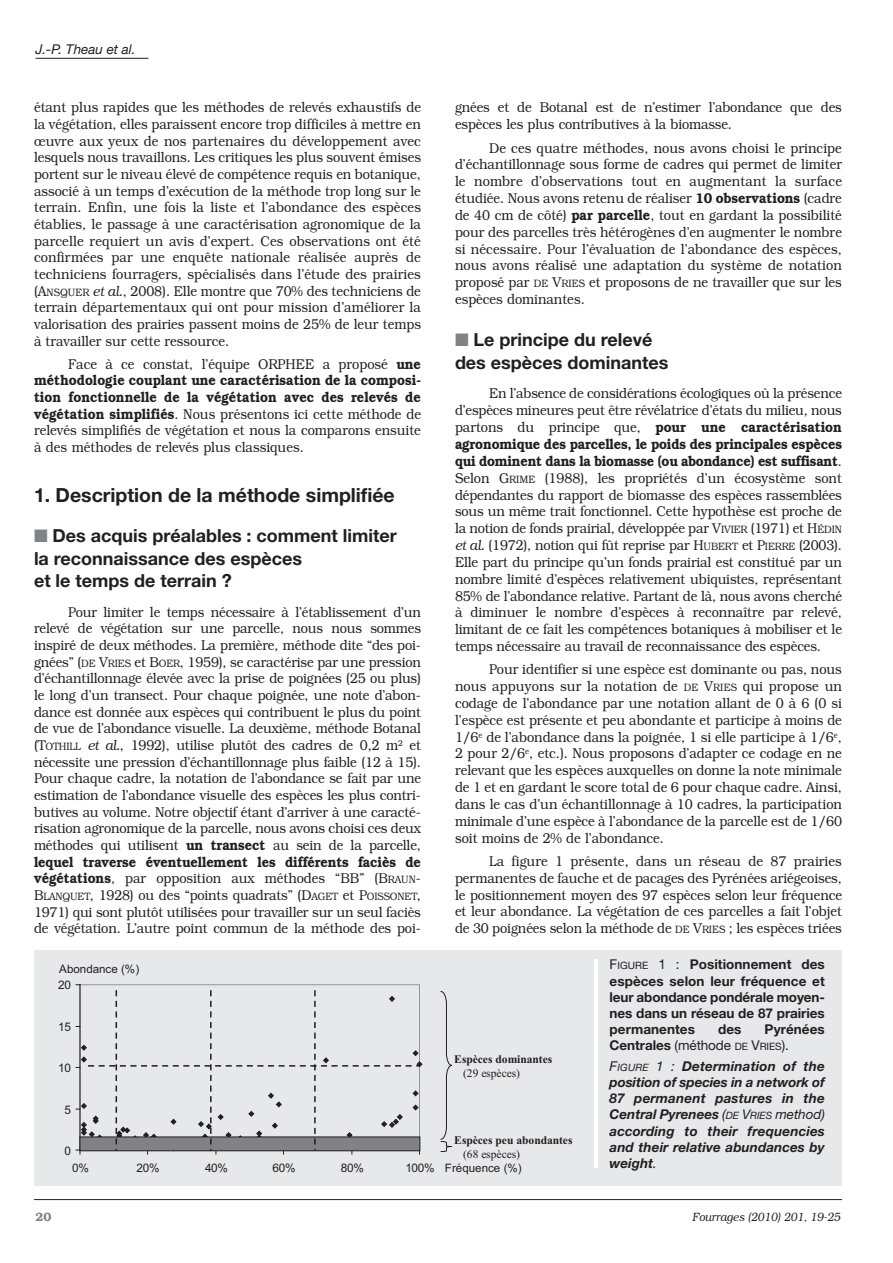
<style>
.page{position:relative;width:893px;height:1263px;background:#fff}
.page>*{position:absolute;margin:0;border:0;box-sizing:border-box;transform-origin:0 0}
.t1{font:700 19.5px "Helvetica Neue";color:#231f20}
.t2{font:700 18px/22.6px "Helvetica Neue";color:#231f20}
.t3{font:300 14.25px/16.8px "Bookman";letter-spacing:-.005em;color:#231f20;text-align:justify;scale:.9 1}
.t4{font:italic 700 13.5px/16.2px "Helvetica Neue";color:#231f20;text-align:justify}
.t5{font:700 13.5px/16.2px "Helvetica Neue";letter-spacing:-.005em;color:#231f20;text-align:justify}
.t6{font:italic 13.5px "Helvetica Neue";color:#231f20}
.t7{font:italic 300 12px "Bookman";color:#231f20;scale:.9 1}
.t8{font:600 12px "Bookman";color:#808285}
.t9{font:11.85px "Arial";letter-spacing:-.02em;color:#231f20}
.t10{font:700 11.55px "Times New Roman";letter-spacing:-.01em;color:#231f20}
.t11{font:11.55px "Arial";letter-spacing:.01em;color:#231f20}
.t12{font:11.55px "Times New Roman";color:#231f20}
.s1{font-size:10.65px}
.s2{font-style:italic}
.s3{font-weight:600}
.s4{color:#808285}
.s5{font-weight:400}
.s6{font-weight:400;font-size:10.2px}
</style>
<div class="page">
<hr style="left:36px;top:58px;width:112px;height:1px;background:#231f20">
<hr style="left:34px;top:1199px;width:808px;height:1px;background:#231f20">
<div style="left:34px;top:950px;width:808px;height:236px;background:#e7e8e9"></div>
<hr style="left:594px;top:959px;width:3px;height:209px;background:#fff">
<svg style="left:76px;top:984px;width:347px;height:170px"></svg>
<svg style="left:440px;top:991px;width:12px;height:161px"></svg>
<p class="t6" style="left:36px;top:44px;width:102px">J.-P. Theau et al.</p>
<p class="t3" style="left:34px;top:101px;width:431px">étant plus rapides que les méthodes de relevés exhaustifs de la végétation, elles paraissent encore trop difficiles à mettre en œuvre aux yeux de nos partenaires du développement avec lesquels nous travaillons. Les critiques les plus souvent émises portent sur le niveau élevé de compétence requis en botanique, associé à un temps d’exécution de la méthode trop long sur le terrain. Enfin, une fois la liste et l’abondance des espèces établies, le passage à une caractérisation agronomique de la parcelle requiert un avis d’expert. Ces observations ont été confirmées par une enquête nationale réalisée auprès de techniciens fourragers, spécialisés dans l’étude des prairies (A<span class="s1">NSQUER</span> <span class="s2">et al.</span>, 2008). Elle montre que 70% des techniciens de terrain départementaux qui ont pour mission d’améliorer la valorisation des prairies passent moins de 25% de leur temps à travailler sur cette ressource.</p>
<p class="t3" style="left:34px;top:357px;width:431px;text-indent:34px">Face à ce constat, l’équipe ORPHEE a proposé <span class="s3">une méthodologie couplant une caractérisation de la composi&shy;tion fonctionnelle de la végétation avec des relevés de végétation simplifiés</span>. Nous présentons ici cette méthode de relevés simplifiés de végétation et nous la comparons ensuite à des méthodes de relevés plus classiques.</p>
<h1 class="t1" style="left:34px;top:488px;width:362px">1. Description de la méthode simplifiée</h1>
<p class="t2" style="left:34px;top:526px;width:364px"><span class="s4">■</span> Des acquis préalables : comment limiter la reconnaissance des espèces<br>et le temps de terrain ?</p>
<p class="t3" style="left:34px;top:605px;width:432px;text-indent:34px">Pour limiter le temps nécessaire à l’établissement d’un relevé de végétation sur une parcelle, nous nous sommes inspiré de deux méthodes. La première, méthode dite “des poi&shy;gnées” (<span class="s1">DE</span> V<span class="s1">RIES</span> et B<span class="s1">OER</span>, 1959), se caractérise par une pression d’échantillonnage élevée avec la prise de poignées (25 ou plus) le long d’un transect. Pour chaque poignée, une note d’abon&shy;dance est donnée aux espèces qui contribuent le plus du point de vue de l’abondance visuelle. La deuxième, méthode Botanal (T<span class="s1">OTHILL</span> <span class="s2">et al.</span>, 1992), utilise plutôt des cadres de 0,2 m<sup>2</sup> et nécessite une pression d’échantillonnage plus faible (12 à 15).<br>Pour chaque cadre, la notation de l’abondance se fait par une estimation de l’abondance visuelle des espèces les plus contri&shy;butives au volume. Notre objectif étant d’arriver à une caracté&shy;risation agronomique de la parcelle, nous avons choisi ces deux méthodes qui utilisent <span class="s3">un transect</span> au sein de la parcelle, <span class="s3">lequel traverse éventuellement les différents faciès de végétations</span>, par opposition aux méthodes “BB” (B<span class="s1">RAUN</span>-B<span class="s1">LANQUET</span>, 1928) ou des “points quadrats” (D<span class="s1">AGET</span> et P<span class="s1">OISSONET</span>, 1971) qui sont plutôt utilisées pour travailler sur un seul faciès de végétation. L’autre point commun de la méthode des poi-</p>
<p class="t11" style="left:59px;top:965px;width:82px">Abondance (%)</p>
<p class="t9" style="left:58px;top:981px;width:14px">20</p>
<p class="t9" style="left:58px;top:1022px;width:14px">15</p>
<p class="t9" style="left:58px;top:1063px;width:14px">10</p>
<p class="t9" style="left:64px;top:1105px;width:8px">5</p>
<p class="t9" style="left:64px;top:1146px;width:8px">0</p>
<p class="t9" style="left:72px;top:1163px;width:18px">0%</p>
<p class="t9" style="left:136px;top:1163px;width:25px">20%</p>
<p class="t9" style="left:205px;top:1163px;width:25px">40%</p>
<p class="t9" style="left:273px;top:1163px;width:25px">60%</p>
<p class="t9" style="left:341px;top:1163px;width:25px">80%</p>
<p class="t9" style="left:405px;top:1163px;width:31px">100%</p>
<p class="t3" style="left:455px;top:100px;width:431px">gnées et de Botanal est de n’estimer l’abondance que des espèces les plus contributives à la biomasse.</p>
<p class="t3" style="left:455px;top:141px;width:431px;text-indent:34px">De ces quatre méthodes, nous avons choisi le principe d’échantillonnage sous forme de cadres qui permet de limiter le nombre d’observations tout en augmentant la surface étudiée. Nous avons retenu de réaliser <span class="s3">10 observations</span> (cadre de 40 cm de côté) <span class="s3">par parcelle</span>, tout en gardant la possibilité pour des parcelles très hétérogènes d’en augmenter le nombre si nécessaire. Pour l’évaluation de l’abondance des espèces, nous avons réalisé une adaptation du système de notation proposé par <span class="s1">DE</span> V<span class="s1">RIES</span> et proposons de ne travailler que sur les espèces dominantes.</p>
<p class="t2" style="left:455px;top:330px;width:215px"><span class="s4">■</span> Le principe du relevé des espèces dominantes</p>
<p class="t3" style="left:455px;top:386px;width:431px;text-indent:34px">En l’absence de considérations écologiques où la présence d’espèces mineures peut être révélatrice d’états du milieu, nous partons du principe que, <span class="s3">pour une caractérisation agronomique des parcelles, le poids des principales espèces qui dominent dans la biomasse (ou abondance) est suffisant</span>.<br>Selon G<span class="s1">RIME</span> (1988), les propriétés d’un écosystème sont dépendantes du rapport de biomasse des espèces rassemblées sous un même trait fonctionnel. Cette hypothèse est proche de la notion de fonds prairial, développée par V<span class="s1">IVIER</span> (1971) et H<span class="s1">ÉDIN </span><span class="s2">et al.</span> (1972), notion qui fût reprise par H<span class="s1">UBERT</span> et P<span class="s1">IERRE</span> (2003).<br>Elle part du principe qu’un fonds prairial est constitué par un nombre limité d’espèces relativement ubiquistes, représentant 85% de l’abondance relative. Partant de là, nous avons cherché à diminuer le nombre d’espèces à reconnaître par relevé, limitant de ce fait les compétences botaniques à mobiliser et le temps nécessaire au travail de reconnaissance des espèces.</p>
<p class="t3" style="left:455px;top:662px;width:431px;text-indent:34px">Pour identifier si une espèce est dominante ou pas, nous nous appuyons sur la notation de <span class="s1">DE</span> V<span class="s1">RIES</span> qui propose un codage de l’abondance par une notation allant de 0 à 6 (0 si l’espèce est présente et peu abondante et participe à moins de 1/6<sup>e</sup> de l’abondance dans la poignée, 1 si elle participe à 1/6<sup>e</sup>, 2 pour 2/6<sup>e</sup>, etc.). Nous proposons d’adapter ce codage en ne relevant que les espèces auxquelles on donne la note minimale de 1 et en gardant le score total de 6 pour chaque cadre. Ainsi, dans le cas d’un échantillonnage à 10 cadres, la participation minimale d’une espèce à l’abondance de la parcelle est de 1/60 soit moins de 2% de l’abondance.</p>
<p class="t3" style="left:455px;top:854px;width:431px;text-indent:34px">La figure 1 présente, dans un réseau de 87 prairies permanentes de fauche et de pacages des Pyrénées ariégeoises, le positionnement moyen des 97 espèces selon leur fréquence et leur abondance. La végétation de ces parcelles a fait l’objet de 30 poignées selon la méthode de <span class="s1">DE</span> V<span class="s1">RIES</span> ; les espèces triées</p>
<p class="t10" style="left:454px;top:1052px;width:100px">Espèces dominantes</p>
<p class="t12" style="left:463px;top:1066px;width:58px">(29 espèces)</p>
<p class="t10" style="left:454px;top:1134px;width:120px">Espèces peu abondantes</p>
<p class="t12" style="left:463px;top:1147px;width:58px">(68 espèces)</p>
<p class="t11" style="left:445px;top:1163px;width:78px">Fréquence (%)</p>
<p class="t5" style="left:610px;top:958px;width:217px"><span class="s5">F</span><span class="s6">IGURE</span> <span class="s5">1 :</span> Positionnement des espèces selon leur fréquence et leur abondance pondérale moyen&shy;nes dans un réseau de 87 prairies permanentes</p>
<p class="t5" style="left:610px;top:1022px;width:217px;text-indent:155px">Pyrénées<br>Centrales <span class="s5">(méthode</span> <span class="s6">DE</span> <span class="s5">V</span><span class="s6">RIES</span><span class="s5">).</span></p>
<p class="t4" style="left:610px;top:1059px;width:217px"><span class="s5">F</span><span class="s6">IGURE</span> <span class="s5">1 :</span> Determination of the position of species in a network of 87 permanent pastures in the Central Pyrenees <span class="s5">(</span><span class="s6">DE</span> <span class="s5">V</span><span class="s6">RIES</span> <span class="s5">method) </span>according to their frequencies and their relative abundances by weight<span class="s5">.</span></p>
<p class="t5" style="left:718px;top:1022px;width:25px">des</p>
<p class="t8" style="left:36px;top:1212px;width:17px">20</p>
<p class="t7" style="left:692px;top:1212px;width:166px">Fourrages (2010) 201, 19-25</p>
</div>
